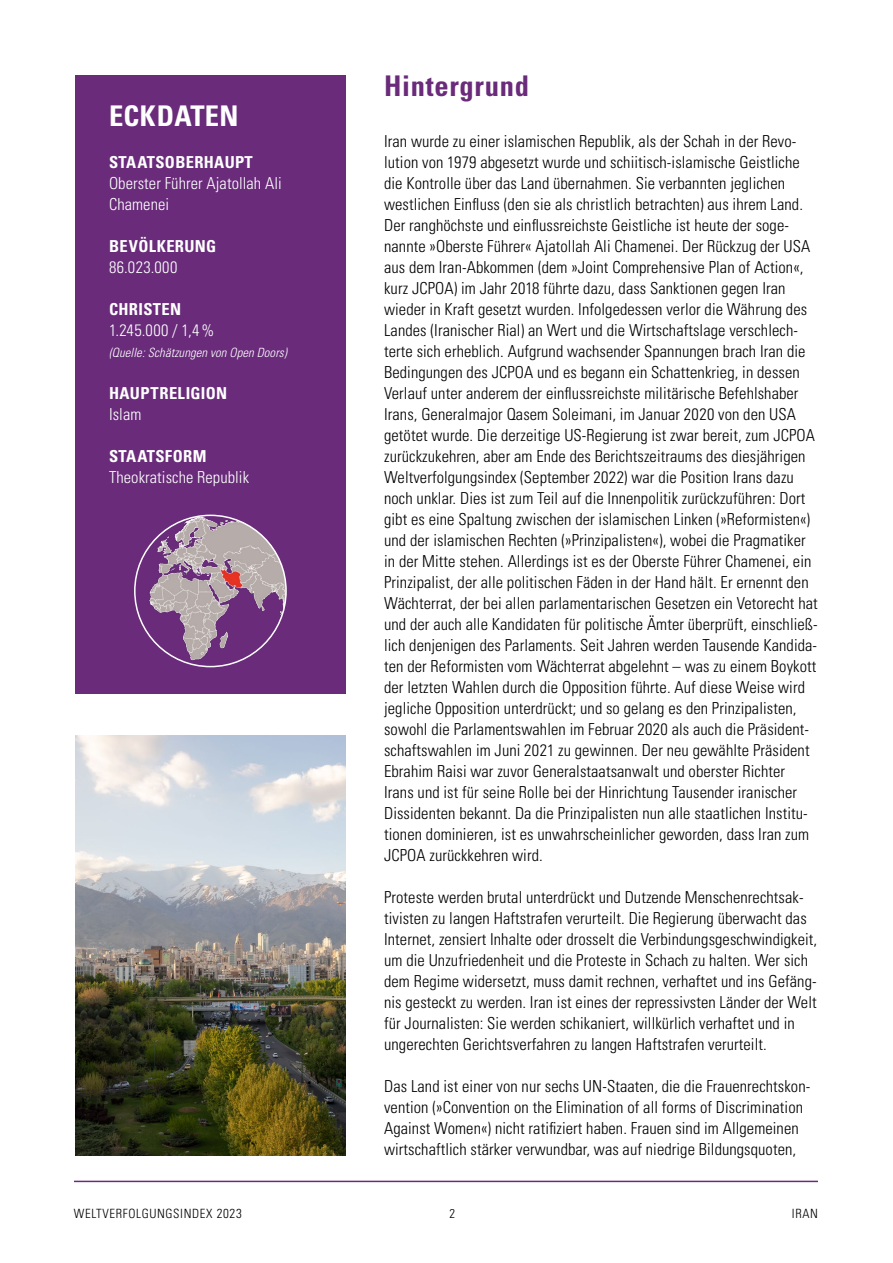
<style>
.page{position:relative;width:893px;height:1263px;background:#fff}
.page>*{position:absolute;margin:0;border:0;box-sizing:border-box;transform-origin:0 0}
.t1{font:700 condensed 28.5px "Univers LT Std";letter-spacing:.025em;color:#692b7a}
.t2{font:700 condensed 28.5px "Univers LT Std";letter-spacing:.01em;color:#fff}
.t3{font:300 condensed 16.5px/21px "Univers LT Std";letter-spacing:.005em;color:#000}
.t4{font:300 condensed 16.5px/21px "Univers LT Std";letter-spacing:.005em;color:#fff}
.t5{font:700 condensed 16.5px "Univers LT Std";letter-spacing:.02em;color:#fff}
.t6{font:italic 300 condensed 12.75px "Univers LT Std";letter-spacing:.005em;color:#fff}
.t7{font:300 condensed 12.75px "Univers LT Std";letter-spacing:.05em;color:#000}
.s1{font-size:13.05px}
</style>
<div class="page">
<hr style="left:74px;top:1181px;width:744px;height:1px;background:#692b7a">
<div style="left:75px;top:75px;width:271px;height:500px;background:#692b7a"></div>
<div style="left:75px;top:513px;width:271px;height:181px;background:#692b7a"></div>
<img style="left:135px;top:515px;width:151px;height:152px;border-radius:76px">
<img style="left:75px;top:735px;width:271px;height:420px">
<h1 class="t2" style="left:109px;top:98px;width:131px">ECKDATEN</h1>
<p class="t5" style="left:109px;top:152px;width:145px">STAATSOBERHAUPT</p>
<p class="t4" style="left:109px;top:173px;width:174px">Oberster Führer Ajatollah Ali<br>Chamenei</p>
<p class="t5" style="left:109px;top:236px;width:109px">BEVÖLKERUNG</p>
<p class="t4" style="left:109px;top:257px;width:70px">86.023.000</p>
<p class="t5" style="left:109px;top:299px;width:74px">CHRISTEN</p>
<p class="t4" style="left:109px;top:320px;width:107px">1.245.000 / 1,4%</p>
<p class="t6" style="left:109px;top:345px;width:179px">(Quelle: Schätzungen von Open Doors)</p>
<p class="t5" style="left:109px;top:383px;width:120px">HAUPTRELIGION</p>
<p class="t4" style="left:109px;top:404px;width:34px">Islam</p>
<p class="t5" style="left:109px;top:446px;width:99px">STAATSFORM</p>
<p class="t4" style="left:109px;top:467px;width:142px">Theokratische Republik</p>
<h1 class="t1" style="left:384px;top:68px;width:146px">Hintergrund</h1>
<p class="t3" style="left:384px;top:131px;width:435px">Iran wurde zu einer islamischen Republik, als der Schah in der Revo&shy;lution von 1979 abgesetzt wurde und schiitisch-islamische Geistliche die Kontrolle über das Land übernahmen. Sie verbannten jeglichen westlichen Einfluss (den sie als christlich betrachten) aus ihrem Land.<br>Der ranghöchste und einflussreichste Geistliche ist heute der soge&shy;nannte »Oberste Führer« Ajatollah Ali Chamenei. Der Rückzug der USA aus dem Iran-Abkommen (dem »Joint Comprehensive Plan of Action«, kurz JCPOA) im Jahr 2018 führte dazu, dass Sanktionen gegen Iran wieder in Kraft gesetzt wurden. Infolgedessen verlor die Währung des Landes (Iranischer Rial) an Wert und die Wirtschaftslage verschlech&shy;terte sich erheblich. Aufgrund wachsender Spannungen brach Iran die Bedingungen des JCPOA und es begann ein Schattenkrieg, in dessen Verlauf unter anderem der einflussreichste militärische Befehlshaber Irans, Generalmajor Qasem Soleimani, im Januar 2020 von den USA getötet wurde. Die derzeitige US-Regierung ist zwar bereit, zum JCPOA zurückzukehren, aber am Ende des Berichtszeitraums des diesjährigen Weltverfolgungsindex (September 2022) war die Position Irans dazu noch unklar. Dies ist zum Teil auf die Innenpolitik zurückzuführen: Dort gibt es eine Spaltung zwischen der islamischen Linken (»Reformisten«) und der islamischen Rechten (»Prinzipalisten«), wobei die Pragmatiker in der Mitte stehen. Allerdings ist es der Oberste Führer Chamenei, ein Prinzipalist, der alle politischen Fäden in der Hand hält. Er ernennt den Wächterrat, der bei allen parlamentarischen Gesetzen ein Vetorecht hat und der auch alle Kandidaten für politische Ämter überprüft, einschließ&shy;lich denjenigen des Parlaments. Seit Jahren werden Tausende Kandida&shy;ten der Reformisten vom Wächterrat abgelehnt – was zu einem Boykott der letzten Wahlen durch die Opposition führte. Auf diese Weise wird jegliche Opposition unterdrückt; und so gelang es den Prinzipalisten, sowohl die Parlamentswahlen im Februar 2020 als auch die Präsident&shy;schaftswahlen im Juni 2021 zu gewinnen. Der neu gewählte Präsident Ebrahim Raisi war zuvor Generalstaatsanwalt und oberster Richter Irans und ist für seine Rolle bei der Hinrichtung Tausender iranischer Dissidenten bekannt. Da die Prinzipalisten nun alle staatlichen Institu&shy;tionen dominieren, ist es unwahrscheinlicher geworden, dass Iran zum JCPOA zurückkehren wird.</p>
<p class="t3" style="left:384px;top:887px;width:435px">Proteste werden brutal unterdrückt und Dutzende Menschenrechtsak&shy;tivisten zu langen Haftstrafen verurteilt. Die Regierung überwacht das Internet, zensiert Inhalte oder drosselt die Verbindungsgeschwindigkeit, um die Unzufriedenheit und die Proteste in Schach zu halten. Wer sich dem Regime widersetzt, muss damit rechnen, verhaftet und ins Gefäng&shy;nis gesteckt zu werden. Iran ist eines der repressivsten Länder der Welt für Journalisten: Sie werden schikaniert, willkürlich verhaftet und in ungerechten Gerichtsverfahren zu langen Haftstrafen verurteilt.</p>
<p class="t3" style="left:384px;top:1076px;width:428px">Das Land ist einer von nur sechs UN-Staaten, die die Frauenrechtskon&shy;vention (»Convention on the Elimination of all forms of Discrimination Against Women«) nicht ratifiziert haben. Frauen sind im Allgemeinen wirtschaftlich stärker verwundbar, was auf niedrige Bildungsquoten,</p>
<p class="t7" style="left:74px;top:1206px;width:169px">WELTVERFOLGUNGSINDEX <span class="s1">2023</span></p>
<p class="t7" style="left:449px;top:1206px;width:7px">2</p>
<p class="t7" style="left:792px;top:1206px;width:27px">IRAN</p>
</div>
